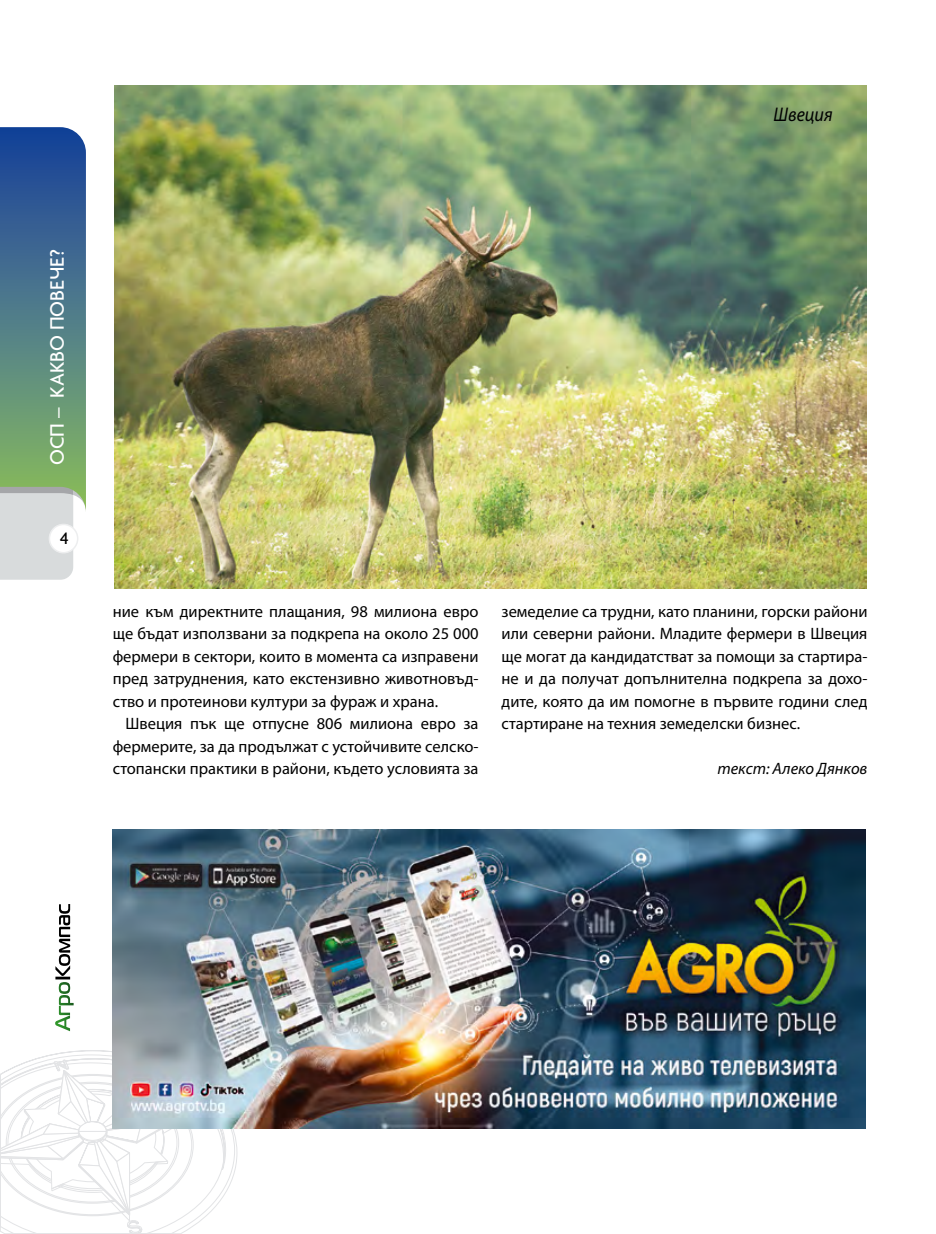
<style>
.page{position:relative;width:936px;height:1234px;background:#fff}
.page>*{position:absolute;margin:0;border:0;box-sizing:border-box;transform-origin:0 0}
.t1{font:500 21px "Agenda Bg";color:#fff}
.t2{font:italic 19.8px "Myriad Pro";color:#000;scale:.91 1}
.t3{font:500 18px "Agenda Bg";color:#000}
.t4{font:16.5px/22.5px "Myriad Pro";color:#000;text-align:justify}
.t5{font:italic 16.5px "Myriad Pro";color:#000}
</style>
<div class="page">
<svg style="left:0;top:1054px;width:236px;height:179px"></svg>
<svg style="left:55px;top:904px;width:19px;height:127px"></svg>
<svg style="left:0;top:127px;width:86px;height:452px"></svg>
<img style="left:114px;top:85px;width:752px;height:503px">
<img style="left:113px;top:829px;width:752px;height:299px">
<p class="t2" style="left:773px;top:102px;width:66px">Швеция</p>
<p class="t1" style="left:45px;top:465px;width:217px;rotate:-90deg">ОСП – КАКВО ПОВЕЧЕ?</p>
<p class="t3" style="left:60px;top:528px;width:10px">4</p>
<p class="t4" style="left:113px;top:599px;width:367px">ние към директните плащания, 98 милиона евро ще бъдат използвани за подкрепа на около 25 000 фермери в сектори, които в момента са изправени пред затруднения, като екстензивно животновъд&shy;ство и протеинови култури за фураж и храна.</p>
<p class="t4" style="left:113px;top:712px;width:367px;text-indent:13px">Швеция пък ще отпусне 806 милиона евро за фермерите, за да продължат с устойчивите селско&shy;стопански практики в райони, където условията за</p>
<p class="t4" style="left:501px;top:599px;width:367px">земеделие са трудни, като планини, горски райони или северни райони. Младите фермери в Швеция ще могат да кандидатстват за помощи за стартира&shy;не и да получат допълнителна подкрепа за дохо&shy;дите, която да им помогне в първите години след стартиране на техния земеделски бизнес.</p>
<p class="t5" style="left:717px;top:758px;width:151px">текст: Алеко Дянков</p>
</div>
